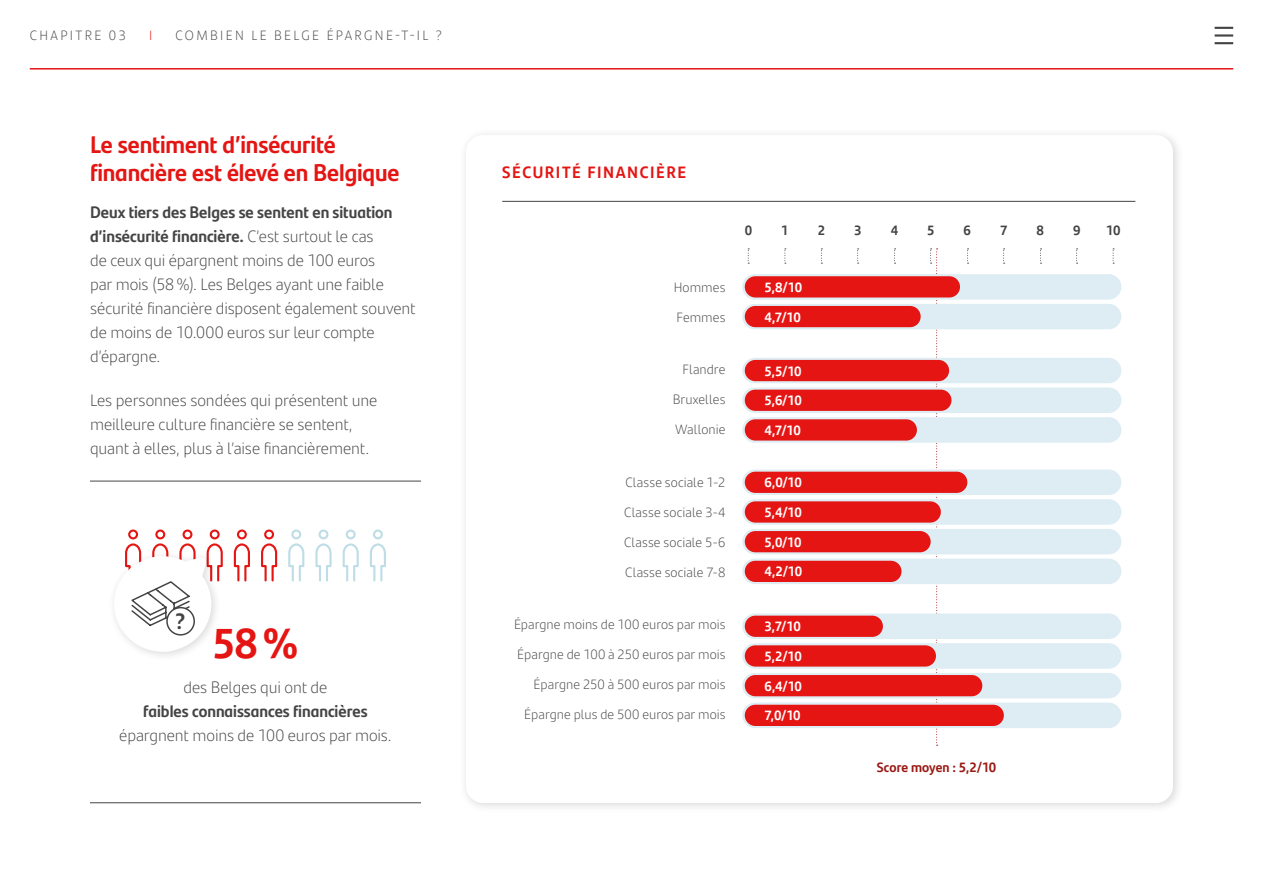
<style>
.page{position:relative;width:1263px;height:893px;background:#fff}
.page>*{position:absolute;margin:0;border:0;box-sizing:border-box;transform-origin:0 0}
.t1{font:700 42px "Santander Headline";color:#e41513}
.t2{font:700 24px/28.5px "Santander Headline";letter-spacing:-.005em;color:#e41513}
.t3{font:700 22.2px "Santander Headline";color:#444}
.t4{font:300 16.5px/24px "Santander Text";letter-spacing:-.01em;color:#444}
.t5{font:700 16.5px/24px "Santander Headline";color:#444}
.t6{font:700 16.5px "Santander Headline";letter-spacing:.095em;color:#e41513}
.t7{font:300 13.5px "Santander Text";letter-spacing:.005em;color:#444}
.t8{font:700 13.5px/29.7px "Santander Headline";color:#fff;text-align:justify}
.t9{font:300 13.5px "Santander Text";letter-spacing:.175em;color:#444}
.t10{font:700 13.5px "Santander Headline";letter-spacing:.005em;color:#991914}
.t11{font:700 13.5px "Santander Headline";color:#444}
.t12{font:300 13.5px "Santander Text";color:#e41513}
.s1{font-family:"Santander Text";font-weight:300}
</style>
<div class="page">
<hr style="left:30px;top:68px;width:1203px;height:2px;background:#e41513">
<svg style="left:1214px;top:42px;width:19px;height:2px"></svg>
<hr style="left:1214px;top:34px;width:19px;height:3px;background:#444">
<svg style="left:1214px;top:27px;width:19px;height:2px"></svg>
<div style="left:459px;top:128px;width:725px;height:686px;background:#000;opacity:.15"></div>
<div style="left:466px;top:135px;width:707px;height:668px;background:#fff;border-radius:17px"></div>
<hr style="left:502px;top:201px;width:633px;height:1px;background:#444">
<hr style="left:90px;top:481px;width:331px;height:1px;background:#444">
<hr style="left:90px;top:802px;width:331px;height:1px;background:#444">
<div style="left:742px;top:274px;width:379px;height:26px;background:#deedf3;border-radius:13px"></div>
<div style="left:742px;top:358px;width:379px;height:25px;background:#deedf3;border-radius:13px"></div>
<div style="left:742px;top:469px;width:379px;height:26px;background:#deedf3;border-radius:13px"></div>
<div style="left:742px;top:613px;width:379px;height:26px;background:#deedf3;border-radius:13px"></div>
<div style="left:742px;top:304px;width:379px;height:25px;background:#deedf3;border-radius:13px"></div>
<div style="left:742px;top:387px;width:379px;height:26px;background:#deedf3;border-radius:13px"></div>
<div style="left:742px;top:499px;width:379px;height:26px;background:#deedf3;border-radius:13px"></div>
<div style="left:742px;top:643px;width:379px;height:26px;background:#deedf3;border-radius:13px"></div>
<div style="left:742px;top:417px;width:379px;height:26px;background:#deedf3;border-radius:13px"></div>
<div style="left:742px;top:529px;width:379px;height:25px;background:#deedf3;border-radius:13px"></div>
<div style="left:742px;top:673px;width:379px;height:25px;background:#deedf3;border-radius:13px"></div>
<div style="left:742px;top:559px;width:379px;height:25px;background:#deedf3;border-radius:13px"></div>
<div style="left:742px;top:703px;width:379px;height:25px;background:#deedf3;border-radius:13px"></div>
<div style="left:745px;top:276px;width:215px;height:21px;background:#e41513;border-radius:11px"></div>
<div style="left:745px;top:360px;width:204px;height:21px;background:#e41513;border-radius:11px"></div>
<div style="left:745px;top:472px;width:222px;height:21px;background:#e41513;border-radius:11px"></div>
<div style="left:745px;top:616px;width:138px;height:21px;background:#e41513;border-radius:11px"></div>
<div style="left:745px;top:306px;width:176px;height:21px;background:#e41513;border-radius:11px"></div>
<div style="left:745px;top:390px;width:206px;height:21px;background:#e41513;border-radius:11px"></div>
<div style="left:745px;top:501px;width:196px;height:22px;background:#e41513;border-radius:11px"></div>
<div style="left:745px;top:645px;width:191px;height:22px;background:#e41513;border-radius:11px"></div>
<div style="left:745px;top:419px;width:172px;height:22px;background:#e41513;border-radius:11px"></div>
<div style="left:745px;top:531px;width:186px;height:21px;background:#e41513;border-radius:11px"></div>
<div style="left:745px;top:675px;width:237px;height:21px;background:#e41513;border-radius:11px"></div>
<div style="left:745px;top:561px;width:156px;height:21px;background:#e41513;border-radius:11px"></div>
<div style="left:745px;top:705px;width:259px;height:21px;background:#e41513;border-radius:11px"></div>
<svg style="left:748px;top:248px;width:1px;height:16px"></svg>
<svg style="left:784px;top:248px;width:2px;height:16px"></svg>
<svg style="left:821px;top:248px;width:1px;height:16px"></svg>
<svg style="left:857px;top:248px;width:2px;height:16px"></svg>
<svg style="left:894px;top:248px;width:1px;height:16px"></svg>
<svg style="left:930px;top:248px;width:8px;height:498px"></svg>
<svg style="left:967px;top:248px;width:1px;height:16px"></svg>
<svg style="left:1003px;top:248px;width:2px;height:16px"></svg>
<svg style="left:1040px;top:248px;width:1px;height:16px"></svg>
<svg style="left:1076px;top:248px;width:2px;height:16px"></svg>
<svg style="left:1113px;top:248px;width:1px;height:16px"></svg>
<div style="left:128px;top:529px;width:10px;height:10px;border:2px solid #e41513;border-radius:50%"></div>
<div style="left:155px;top:529px;width:10px;height:10px;border:2px solid #e41513;border-radius:50%"></div>
<div style="left:183px;top:529px;width:9px;height:10px;border:2px solid #e41513;border-radius:50%"></div>
<div style="left:210px;top:529px;width:10px;height:10px;border:2px solid #e41513;border-radius:50%"></div>
<svg style="left:233px;top:543px;width:17px;height:39px"></svg>
<div style="left:237px;top:529px;width:10px;height:10px;border:2px solid #e41513;border-radius:50%"></div>
<svg style="left:261px;top:543px;width:17px;height:39px"></svg>
<div style="left:264px;top:529px;width:10px;height:10px;border:2px solid #e41513;border-radius:50%"></div>
<svg style="left:288px;top:543px;width:17px;height:39px"></svg>
<div style="left:291px;top:529px;width:10px;height:10px;border:2px solid #bedde6;border-radius:50%"></div>
<svg style="left:315px;top:543px;width:17px;height:39px"></svg>
<div style="left:318px;top:529px;width:10px;height:10px;border:2px solid #bedde6;border-radius:50%"></div>
<svg style="left:342px;top:543px;width:17px;height:39px"></svg>
<div style="left:346px;top:529px;width:10px;height:10px;border:2px solid #bedde6;border-radius:50%"></div>
<svg style="left:369px;top:543px;width:17px;height:39px"></svg>
<div style="left:373px;top:529px;width:10px;height:10px;border:2px solid #bedde6;border-radius:50%"></div>
<svg style="left:114px;top:543px;width:109px;height:110px"></svg>
<div style="left:167px;top:608px;width:27px;height:27px;background:#fff;border-radius:50%"></div>
<div style="left:166px;top:607px;width:29px;height:29px;border:1px solid #444;border-radius:50%"></div>
<p class="t9" style="left:30px;top:25px;width:98px">CHAPITRE 03</p>
<p class="t12" style="left:149px;top:25px;width:5px">I</p>
<p class="t9" style="left:175px;top:25px;width:268px">COMBIEN LE BELGE ÉPARGNE-T-IL ?</p>
<h2 class="t2" style="left:90px;top:129px;width:311px">Le sentiment d’insécurité financière est élevé en Belgique</h2>
<p class="t5" style="left:90px;top:199px;width:304px">Deux tiers des Belges se sentent en situation d’insécurité financière. <span class="s1">C’est surtout le cas</span></p>
<p class="t4" style="left:90px;top:248px;width:327px">de ceux qui épargnent moins de 100 euros<br>par mois (58%). Les Belges ayant une faible sécurité financière disposent également souvent de moins de 10.000 euros sur leur compte d’épargne.</p>
<p class="t4" style="left:90px;top:388px;width:289px">Les personnes sondées qui présentent une meilleure culture financière se sentent, quant à elles, plus à l’aise financièrement.</p>
<h3 class="t3" style="left:176px;top:604px;width:11px">?</h3>
<h1 class="t1" style="left:212px;top:611px;width:87px">58%</h1>
<p class="t4" style="left:183px;top:674px;width:146px">des Belges qui ont de</p>
<p class="t5" style="left:143px;top:698px;width:226px">faibles connaissances financières</p>
<p class="t4" style="left:119px;top:722px;width:274px">épargnent moins de 100 euros par mois.</p>
<p class="t6" style="left:502px;top:159px;width:185px">SÉCURITÉ FINANCIÈRE</p>
<p class="t7" style="left:674px;top:277px;width:53px">Hommes</p>
<p class="t7" style="left:676px;top:307px;width:51px">Femmes</p>
<p class="t7" style="left:682px;top:359px;width:44px">Flandre</p>
<p class="t7" style="left:673px;top:389px;width:54px">Bruxelles</p>
<p class="t7" style="left:675px;top:419px;width:52px">Wallonie</p>
<p class="t7" style="left:625px;top:472px;width:101px">Classe sociale 1-2</p>
<p class="t7" style="left:624px;top:502px;width:103px">Classe sociale 3-4</p>
<p class="t7" style="left:624px;top:532px;width:103px">Classe sociale 5-6</p>
<p class="t7" style="left:625px;top:562px;width:102px">Classe sociale 7-8</p>
<p class="t7" style="left:514px;top:614px;width:213px">Épargne moins de 100 euros par mois</p>
<p class="t7" style="left:517px;top:644px;width:210px">Épargne de 100 à 250 euros par mois</p>
<p class="t7" style="left:534px;top:674px;width:193px">Épargne 250 à 500 euros par mois</p>
<p class="t7" style="left:524px;top:704px;width:203px">Épargne plus de 500 euros par mois</p>
<p class="t11" style="left:745px;top:220px;width:9px">0</p>
<p class="t11" style="left:781px;top:220px;width:9px">1</p>
<p class="t11" style="left:818px;top:220px;width:9px">2</p>
<p class="t11" style="left:854px;top:220px;width:9px">3</p>
<p class="t11" style="left:891px;top:220px;width:9px">4</p>
<p class="t11" style="left:927px;top:220px;width:9px">5</p>
<p class="t11" style="left:964px;top:220px;width:9px">6</p>
<p class="t11" style="left:1000px;top:220px;width:9px">7</p>
<p class="t11" style="left:1037px;top:220px;width:9px">8</p>
<p class="t11" style="left:1073px;top:220px;width:9px">9</p>
<p class="t11" style="left:1106px;top:220px;width:16px">10</p>
<p class="t8" style="left:764px;top:271px;width:39px">5,8/10<br>4,7/10</p>
<p class="t8" style="left:764px;top:355px;width:39px">5,5/10<br>5,6/10<br>4,7/10</p>
<p class="t8" style="left:764px;top:467px;width:39px">6,0/10<br>5,4/10<br>5,0/10<br>4,2/10</p>
<p class="t8" style="left:764px;top:611px;width:39px">3,7/10<br>5,2/10<br>6,4/10<br>7,0/10</p>
<p class="t10" style="left:877px;top:757px;width:121px">Score moyen : 5,2/10</p>
</div>
